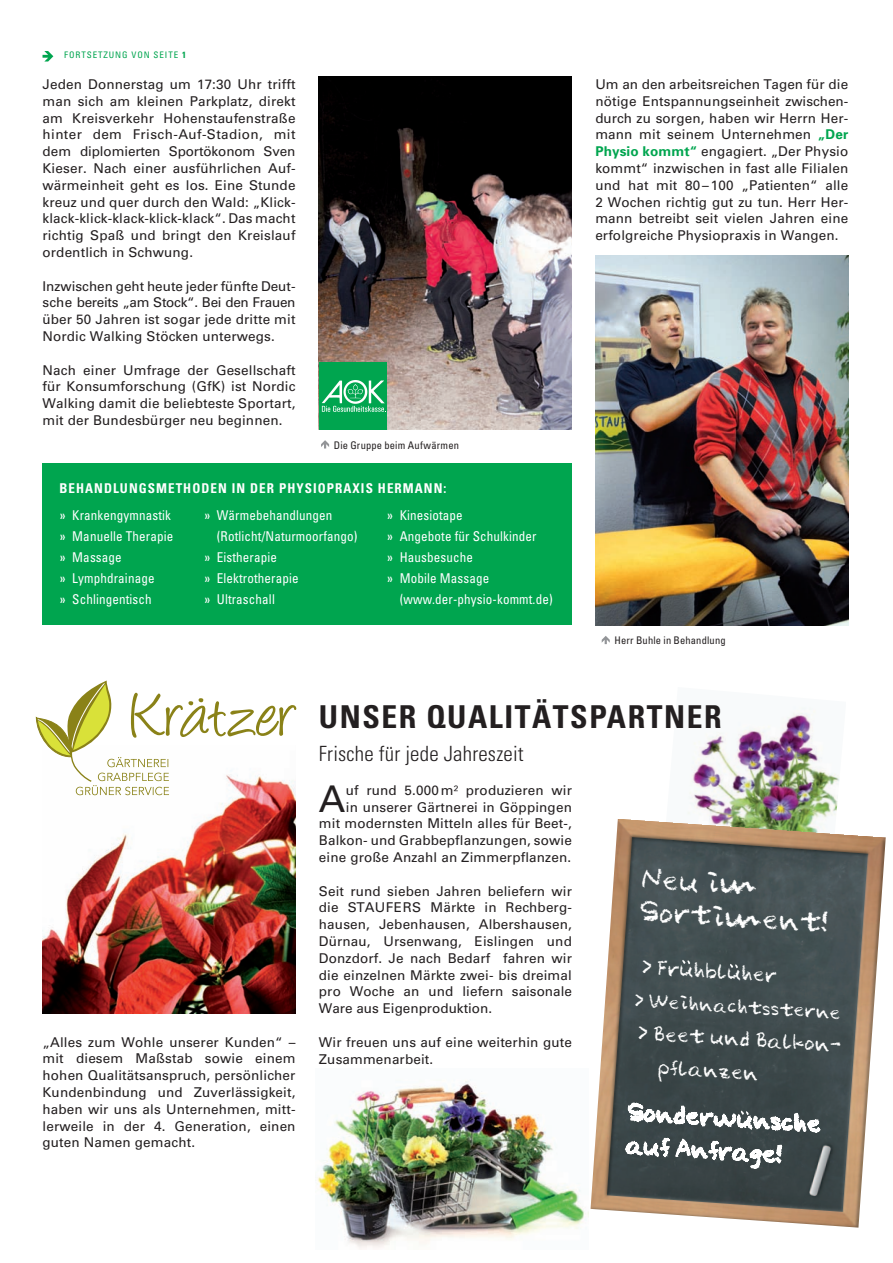
<style>
.page{position:relative;width:893px;height:1263px;background:#fff}
.page>*{position:absolute;margin:0;border:0;box-sizing:border-box;transform-origin:0 0}
.t1{font:36.75px "Univers";color:#231f20}
.t2{font:700 condensed 31.5px "Univers";letter-spacing:.05em;color:#231f20}
.t3{font:27px/32.7px "Crayon Alphabet";color:#fff}
.t4{font:22.5px "Crayon Alphabet";color:#fff}
.t5{font:300 condensed 21px "Univers";letter-spacing:.01em;color:#231f20}
.t6{font:19.5px/32.7px "Crayon Alphabet";color:#fff}
.t7{font:18px "Crayon Alphabet";color:#fff}
.t8{font:13.5px/16.8px "Univers";letter-spacing:.01em;color:#231f20;text-align:justify}
.t9{font:condensed 13.5px/21px "Univers";letter-spacing:.01em;color:#fff}
.t10{font:700 condensed 13.5px "Univers";letter-spacing:.08em;color:#fff}
.t11{font:condensed 10.5px "Univers";letter-spacing:.015em;color:#231f20}
.t12{font:condensed 9px "Univers";letter-spacing:.1em;color:#00a54f}
.s1{font-weight:700}
.s2{font-weight:700;color:#00a54f}
</style>
<div class="page">
<img style="left:43px;top:795px;width:253px;height:219px">
<svg style="left:36px;top:680px;width:260px;height:115px"></svg>
<img style="left:317px;top:1081px;width:271px;height:167px">
<img style="left:688px;top:708px;width:152px;height:111px">
<img style="left:591px;top:819px;width:295px;height:408px">
<svg style="left:682px;top:960px;width:8px;height:4px"></svg>
<svg style="left:730px;top:964px;width:8px;height:4px"></svg>
<svg style="left:625px;top:1102px;width:195px;height:67px"></svg>
<svg style="left:602px;top:636px;width:8px;height:8px"></svg>
<svg style="left:321px;top:440px;width:8px;height:8px"></svg>
<img style="left:595px;top:255px;width:253px;height:370px">
<img style="left:319px;top:77px;width:253px;height:352px">
<div style="left:43px;top:463px;width:529px;height:162px;background:#00a54f"></div>
<div style="left:319px;top:362px;width:68px;height:67px;background:#00a54f"></div>
<svg style="left:322px;top:380px;width:64px;height:32px"></svg>
<svg style="left:43px;top:51px;width:10px;height:11px"></svg>
<p class="t12" style="left:64px;top:49px;width:123px">Fortsetzung von Seite <span class="s1">1</span></p>
<p class="t8" style="left:43px;top:76px;width:255px">Jeden Donnerstag um 17:30 Uhr trifft man sich am kleinen Parkplatz, direkt am Kreisverkehr Hohenstaufenstraße hinter dem Frisch-Auf-Stadion, mit dem diplomierten Sportökonom Sven Kieser. Nach einer ausführlichen Auf&shy;wärmeinheit geht es los. Eine Stunde kreuz und quer durch den Wald: „Klick&shy;klack-klick-klack-klick-klack“. Das macht richtig Spaß und bringt den Kreislauf ordentlich in Schwung.</p>
<p class="t8" style="left:43px;top:278px;width:255px">Inzwischen geht heute jeder fünfte Deut&shy;sche bereits „am Stock“. Bei den Frauen über 50 Jahren ist sogar jede dritte mit Nordic Walking Stöcken unterwegs.</p>
<p class="t8" style="left:43px;top:361px;width:255px">Nach einer Umfrage der Gesellschaft für Konsumforschung (GfK) ist Nordic Walking damit die beliebteste Sportart, mit der Bundesbürger neu beginnen.</p>
<p class="t11" style="left:334px;top:438px;width:127px">Die Gruppe beim Aufwärmen</p>
<p class="t10" style="left:60px;top:480px;width:388px">BEHANDLUNGSMETHODEN IN DER PHYSIOPRAXIS HERMANN:</p>
<p class="t9" style="left:60px;top:505px;width:115px">» Krankengymnastik » Manuelle Therapie » Massage<br>» Lymphdrainage<br>» Schlingentisch</p>
<p class="t9" style="left:204px;top:505px;width:130px">» Wärmebehandlungen</p>
<p class="t9" style="left:217px;top:526px;width:142px">(Rotlicht/N aturmoorfango)</p>
<p class="t9" style="left:204px;top:547px;width:74px">» Eistherapie</p>
<p class="t9" style="left:204px;top:568px;width:96px">» Elektrotherapie</p>
<p class="t9" style="left:204px;top:589px;width:72px">» Ultraschall</p>
<p class="t9" style="left:387px;top:505px;width:151px">» Kinesiotape<br>» Angebote für Schulkinder » Hausbesuche<br>» Mobile Massage</p>
<p class="t9" style="left:400px;top:589px;width:154px">(www.der-physio-kommt.de)</p>
<p class="t8" style="left:595px;top:76px;width:255px">Um an den arbeitsreichen Tagen für die nötige Entspannungseinheit zwischen&shy;durch zu sorgen, haben wir Herrn Her&shy;mann mit seinem Unternehmen <span class="s2">„Der Physio kommt“</span> engagiert. „Der Physio kommt“ inzwischen in fast alle Filialen und hat mit 80 – 100 „Patienten“ alle 2 Wochen richtig gut zu tun. Herr Her&shy;mann betreibt seit vielen Jahren eine erfolgreiche Physiopraxis in Wangen.</p>
<p class="t11" style="left:614px;top:634px;width:113px">Herr Buhle in Behandlung</p>
<p class="t8" style="left:43px;top:1033px;width:255px">„Alles zum Wohle unserer Kunden“ – mit diesem Maßstab sowie einem hohen Qualitätsanspruch, persönlicher Kundenbindung und Zuverlässigkeit, haben wir uns als Unternehmen, mitt&shy;lerweile in der 4. Generation, einen guten Namen gemacht.</p>
<h2 class="t2" style="left:319px;top:697px;width:401px">UNSER QUALITÄTS PARTNER</h2>
<h3 class="t5" style="left:319px;top:741px;width:206px">Frische für jede Jahreszeit</h3>
<p class="t8" style="left:319px;top:782px;width:255px;text-align:right">uf rund 5.000m² produzieren wir<br>in unserer Gärtnerei in Göppingen<br>mit modernsten Mitteln alles für Beet-, Balkon- und Grabbepflanzungen, sowie eine große Anzahl an Zimmerpflanzen.</p>
<p class="t8" style="left:319px;top:882px;width:255px">Seit rund sieben Jahren beliefern wir die STAUFERS Märkte in Rechberg&shy;hausen, Jebenhausen, Albershausen, Dürnau, Ursenwang, Eislingen und Donzdorf. Je nach Bedarf fahren wir die einzelnen Märkte zwei- bis dreimal pro Woche an und liefern saisonale Ware aus Eigenproduktion.</p>
<p class="t8" style="left:319px;top:1034px;width:254px">Wir freuen uns auf eine weiterhin gute<br>Zusammenarbeit.</p>
<h1 class="t1" style="left:319px;top:777px;width:28px">A</h1>
<h3 class="t3" style="left:643px;top:867px;width:191px;rotate:4deg">Neu im<br>Sortiment!</h3>
<h3 class="t6" style="left:643px;top:955px;width:136px;rotate:3deg">&gt; Fruhbluher</h3>
<h3 class="t7" style="left:635px;top:991px;width:208px;rotate:4deg">&gt; Weihnachtssterne</h3>
<h3 class="t6" style="left:661px;top:1022px;width:183px;text-indent:-22px;rotate:3deg">&gt; Beet und Balkon&shy;pflanzen</h3>
<h3 class="t4" style="left:628px;top:1103px;width:195px;rotate:3deg">Sonderwunsche</h3>
</div>
